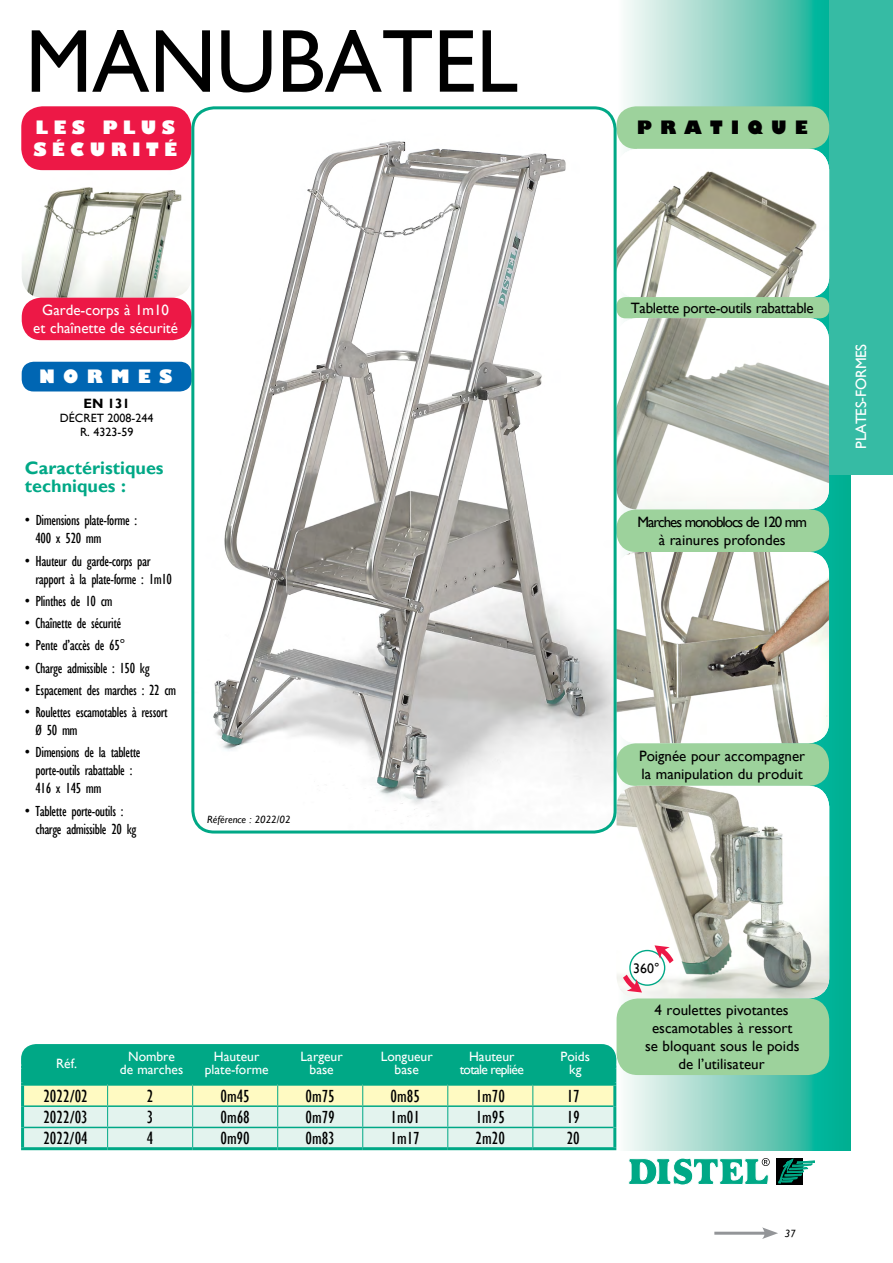
<style>
.page{position:relative;width:893px;height:1263px;background:#fff}
.page>*{position:absolute;margin:0;border:0;box-sizing:border-box;transform-origin:0 0}
.t1{font:90px "Gill Sans";color:#000;scale:.95 1}
.t2{font:condensed 18px "Gill Sans";color:#000}
.t3{font:700 18px/18px "Gill Sans";color:#00a886}
.t4{font:800 18px/21.6px "Gill Sans";letter-spacing:.3em;color:#fff}
.t5{font:800 18px "Gill Sans";letter-spacing:.45em;color:#000}
.t6{font:condensed 15px/18px "Gill Sans";letter-spacing:-.025em;color:#000}
.t7{font:15px/18px "Gill Sans";color:#000}
.t8{font:15px/18px "Gill Sans";color:#fff;text-align:center}
.t9{font:15px/18px "Gill Sans";letter-spacing:-.07em;color:#000;text-align:center}
.t10{font:15px "Gill Sans";letter-spacing:-.02em;color:#000}
.t11{font:13.8px "Gill Sans";color:#000}
.t12{font:13.5px/13.5px "Gill Sans";color:#fff;text-align:center}
.t13{font:13.5px/13.5px "Gill Sans";letter-spacing:-.05em;color:#fff;text-align:center}
.t14{font:700 13.5px "Gill Sans";color:#000}
.t15{font:12px/14.4px "Gill Sans";color:#000;text-align:center}
.t16{font:italic 10.5px "Gill Sans";color:#000}
</style>
<div class="page">
<div style="left:776px;top:1158px;width:26px;height:26px;background:#000"></div>
<svg style="left:778px;top:1159px;width:37px;height:24px"></svg>
<svg style="left:616px;top:0;width:234px;height:1150px;background:#69ccba"></svg>
<svg style="left:628px;top:1158px;width:142px;height:27px"></svg>
<hr style="left:714px;top:1232px;width:54px;height:3px;background:#939598">
<svg style="left:762px;top:1227px;width:16px;height:12px"></svg>
<div style="left:830px;top:0;width:63px;height:475px;background:#36bba4"></div>
<div style="left:616px;top:106px;width:213px;height:43px;background:#9dd29c;border-radius:20px"></div>
<img style="left:22px;top:170px;width:166px;height:128px">
<div style="left:22px;top:298px;width:170px;height:42px;background:#ed1846;border-radius:20px"></div>
<div style="left:22px;top:362px;width:170px;height:29px;background:#0066b3;border-radius:12px"></div>
<div style="left:21px;top:106px;width:170px;height:64px;background:#ed1846;border-radius:21px"></div>
<img style="left:617px;top:149px;width:212px;height:149px">
<div style="left:616px;top:297px;width:213px;height:21px;background:#9dd29c;border-radius:9px"></div>
<img style="left:617px;top:318px;width:212px;height:191px">
<div style="left:616px;top:509px;width:213px;height:43px;background:#9dd29c;border-radius:20px"></div>
<div style="left:21px;top:1044px;width:595px;height:34px;background:#00a886;border-radius:15px"></div>
<svg style="left:24px;top:1073px;width:589px;height:74px;background:#c5e8d0"></svg>
<hr style="left:21px;top:1086px;width:3px;height:20px;background:#00a886">
<hr style="left:613px;top:1086px;width:3px;height:20px;background:#00a886">
<hr style="left:21px;top:1106px;width:3px;height:21px;background:#00a886">
<hr style="left:613px;top:1106px;width:3px;height:21px;background:#00a886">
<hr style="left:21px;top:1127px;width:3px;height:20px;background:#00a886">
<hr style="left:613px;top:1127px;width:3px;height:20px;background:#00a886">
<hr style="left:21px;top:1147px;width:87px;height:3px;background:#00a886">
<hr style="left:108px;top:1147px;width:85px;height:3px;background:#00a886">
<hr style="left:193px;top:1147px;width:85px;height:3px;background:#00a886">
<hr style="left:278px;top:1147px;width:85px;height:3px;background:#00a886">
<hr style="left:363px;top:1147px;width:85px;height:3px;background:#00a886">
<hr style="left:448px;top:1147px;width:85px;height:3px;background:#00a886">
<hr style="left:533px;top:1147px;width:83px;height:3px;background:#00a886">
<hr style="left:24px;top:1105px;width:84px;height:2px;background:#00a886">
<hr style="left:108px;top:1105px;width:85px;height:2px;background:#00a886">
<hr style="left:193px;top:1105px;width:85px;height:2px;background:#00a886">
<hr style="left:278px;top:1105px;width:85px;height:2px;background:#00a886">
<hr style="left:363px;top:1105px;width:85px;height:2px;background:#00a886">
<hr style="left:448px;top:1105px;width:85px;height:2px;background:#00a886">
<hr style="left:533px;top:1105px;width:80px;height:2px;background:#00a886">
<hr style="left:24px;top:1127px;width:84px;height:1px;background:#00a886">
<hr style="left:108px;top:1127px;width:85px;height:1px;background:#00a886">
<hr style="left:193px;top:1127px;width:85px;height:1px;background:#00a886">
<hr style="left:278px;top:1127px;width:85px;height:1px;background:#00a886">
<hr style="left:363px;top:1127px;width:85px;height:1px;background:#00a886">
<hr style="left:448px;top:1127px;width:85px;height:1px;background:#00a886">
<hr style="left:533px;top:1127px;width:80px;height:1px;background:#00a886">
<hr style="left:21px;top:1066px;width:87px;height:3px;background:#00a886">
<hr style="left:21px;top:1069px;width:3px;height:14px;background:#00a886">
<hr style="left:533px;top:1066px;width:83px;height:3px;background:#00a886">
<hr style="left:613px;top:1069px;width:3px;height:14px;background:#00a886">
<hr style="left:21px;top:1083px;width:87px;height:3px;background:#00a886">
<hr style="left:108px;top:1083px;width:85px;height:3px;background:#00a886">
<hr style="left:193px;top:1083px;width:85px;height:3px;background:#00a886">
<hr style="left:278px;top:1083px;width:85px;height:3px;background:#00a886">
<hr style="left:363px;top:1083px;width:85px;height:3px;background:#00a886">
<hr style="left:448px;top:1083px;width:85px;height:3px;background:#00a886">
<hr style="left:533px;top:1083px;width:83px;height:3px;background:#00a886">
<img style="left:617px;top:552px;width:212px;height:191px">
<div style="left:616px;top:743px;width:213px;height:43px;background:#9dd29c;border-radius:20px"></div>
<img style="left:617px;top:786px;width:212px;height:212px">
<div style="left:617px;top:998px;width:212px;height:77px;background:#9dd29c;border-radius:21px"></div>
<div style="left:630px;top:950px;width:35px;height:35px;background:#fff;border-radius:50%"></div>
<div style="left:629px;top:950px;width:36px;height:36px;border:1px solid #00a886;border-radius:50%"></div>
<svg style="left:623px;top:975px;width:19px;height:17px"></svg>
<svg style="left:655px;top:945px;width:18px;height:18px"></svg>
<img style="left:194px;top:110px;width:420px;height:722px">
<div style="left:191px;top:106px;width:426px;height:727px;border:3px solid #00a886;border-radius:21px"></div>
<h1 class="t1" style="left:25px;top:9px;width:520px">MANUBATEL</h1>
<p class="t4" style="left:33px;top:118px;width:145px">LES PLUS<br>SÉCURITÉ</p>
<p class="t5" style="left:637px;top:117px;width:172px">PRATIQUE</p>
<p class="t8" style="left:33px;top:301px;width:146px">Garde-corps à 1m10<br>et chaînette de sécurité</p>
<p class="t4" style="left:39px;top:367px;width:134px">NORMES</p>
<p class="t14" style="left:83px;top:395px;width:48px">EN 131</p>
<p class="t15" style="left:60px;top:411px;width:95px">DÉCRET 2008-244<br>R. 4323-59</p>
<p class="t3" style="left:25px;top:460px;width:140px">Caractéristiques techniques :</p>
<p class="t6" style="left:36px;top:512px;width:103px;text-indent:-11px">• Dimensions plate-forme :<br>400 x 520 mm</p>
<p class="t6" style="left:36px;top:552px;width:138px;text-indent:-11px">• Hauteur du garde-corps par rapport à la plate-forme : 1m10</p>
<p class="t6" style="left:25px;top:592px;width:89px">• Plinthes de 10 cm</p>
<p class="t6" style="left:25px;top:614px;width:98px">• Chaînette de sécurité</p>
<p class="t6" style="left:25px;top:637px;width:102px">• Pente d’accès de 65°</p>
<p class="t6" style="left:25px;top:659px;width:126px">• Charge admissible : 150 kg</p>
<p class="t6" style="left:25px;top:681px;width:153px">• Espacement des marches : 22 cm</p>
<p class="t6" style="left:36px;top:703px;width:134px;text-indent:-11px">• Roulettes escamotables à ressort<br>Ø 50 mm</p>
<p class="t6" style="left:36px;top:744px;width:106px;text-indent:-11px">• Dimensions de la tablette porte-outils rabattable :<br>416 x 145 mm</p>
<p class="t6" style="left:36px;top:802px;width:102px;text-indent:-11px">• Tablette porte-outils : charge admissible 20 kg</p>
<p class="t16" style="left:207px;top:813px;width:85px">Référence : 2022/02</p>
<p class="t10" style="left:631px;top:299px;width:184px">Tablette porte-outils rabattable</p>
<p class="t9" style="left:637px;top:513px;width:171px">Marches monoblocs de 120 mm à rainures profondes</p>
<p class="t8" style="left:852px;top:449px;width:107px;rotate:-90deg">PLATES-FORMES</p>
<p class="t7" style="left:639px;top:747px;width:168px">Poignée pour accompagner la manipulation du produit</p>
<p class="t12" style="left:56px;top:1057px;width:22px">Réf.</p>
<p class="t12" style="left:120px;top:1050px;width:65px">Nombre de marches</p>
<p class="t12" style="left:205px;top:1050px;width:65px">Hauteur plate-forme</p>
<p class="t12" style="left:301px;top:1050px;width:44px">Largeur base</p>
<p class="t12" style="left:381px;top:1050px;width:53px">Longueur base</p>
<p class="t13" style="left:460px;top:1050px;width:66px">Hauteur totale repliée</p>
<p class="t12" style="left:561px;top:1050px;width:31px">Poids kg</p>
<p class="t2" style="left:43px;top:1085px;width:46px">2022/02</p>
<p class="t2" style="left:147px;top:1085px;width:8px">2</p>
<p class="t2" style="left:221px;top:1085px;width:31px">0m45</p>
<p class="t2" style="left:306px;top:1085px;width:31px">0m75</p>
<p class="t2" style="left:391px;top:1085px;width:31px">0m85</p>
<p class="t2" style="left:476px;top:1085px;width:31px">1m70</p>
<p class="t2" style="left:567px;top:1085px;width:15px">17</p>
<p class="t2" style="left:43px;top:1106px;width:46px">2022/03</p>
<p class="t2" style="left:147px;top:1106px;width:8px">3</p>
<p class="t2" style="left:221px;top:1106px;width:31px">0m68</p>
<p class="t2" style="left:306px;top:1106px;width:31px">0m79</p>
<p class="t2" style="left:391px;top:1106px;width:31px">1m01</p>
<p class="t2" style="left:476px;top:1106px;width:31px">1m95</p>
<p class="t2" style="left:567px;top:1106px;width:15px">19</p>
<p class="t2" style="left:43px;top:1127px;width:46px">2022/04</p>
<p class="t2" style="left:147px;top:1127px;width:8px">4</p>
<p class="t2" style="left:221px;top:1127px;width:31px">0m90</p>
<p class="t2" style="left:306px;top:1127px;width:31px">0m83</p>
<p class="t2" style="left:391px;top:1127px;width:31px">1m17</p>
<p class="t2" style="left:476px;top:1127px;width:31px">2m20</p>
<p class="t2" style="left:567px;top:1127px;width:15px">20</p>
<p class="t11" style="left:633px;top:960px;width:28px">360°</p>
<p class="t7" style="left:645px;top:1001px;width:156px;text-align:center">4 roulettes pivotantes escamotables à ressort se bloquant sous le poids de l’utilisateur</p>
<p class="t16" style="left:785px;top:1227px;width:12px">37</p>
</div>
